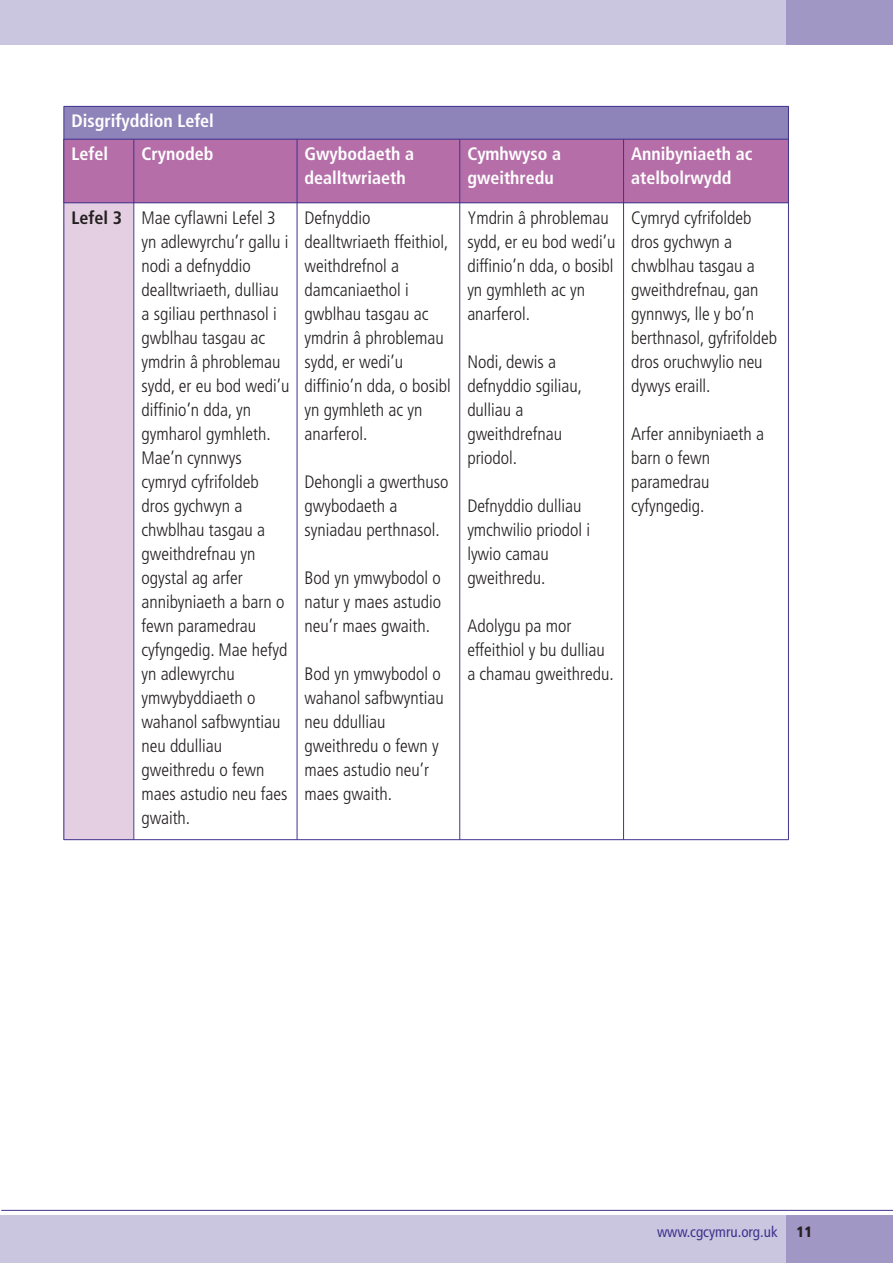
<style>
.page{position:relative;width:893px;height:1263px;background:#fff}
.page>*{position:absolute;margin:0;border:0;box-sizing:border-box;transform-origin:0 0}
.t1{font:300 condensed 18px/24px "Frutiger";color:#231f20}
.t2{font:700 condensed 18px/24px "Frutiger";color:#fff}
.t3{font:condensed 15px "Frutiger";color:#3e348d}
.t4{font:900 condensed 15px "Frutiger";color:#231f20}
.s1{font-weight:700}
</style>
<div class="page">
<div style="left:0;top:1215px;width:893px;height:48px;background:#cbc6e0"></div>
<div style="left:0;top:0;width:893px;height:44px;background:#cbc6e0"></div>
<div style="left:787px;top:1215px;width:106px;height:48px;background:#a197c5"></div>
<hr style="left:1px;top:1210px;width:892px;height:1px;background:#3e348d">
<div style="left:787px;top:0;width:106px;height:44px;background:#a197c5"></div>
<div style="left:64px;top:106px;width:724px;height:33px;background:#8e84b9"></div>
<div style="left:64px;top:139px;width:70px;height:64px;background:#b56ea8"></div>
<div style="left:134px;top:139px;width:163px;height:64px;background:#b56ea8"></div>
<div style="left:297px;top:139px;width:163px;height:64px;background:#b56ea8"></div>
<div style="left:460px;top:139px;width:164px;height:64px;background:#b56ea8"></div>
<div style="left:624px;top:139px;width:164px;height:64px;background:#b56ea8"></div>
<div style="left:64px;top:203px;width:70px;height:637px;background:#e4cfe2"></div>
<hr style="left:64px;top:106px;width:1px;height:734px;background:#3e348d">
<hr style="left:134px;top:139px;width:1px;height:701px;background:#3e348d">
<hr style="left:297px;top:139px;width:1px;height:701px;background:#3e348d">
<hr style="left:459px;top:139px;width:1px;height:701px;background:#3e348d">
<hr style="left:623px;top:139px;width:1px;height:701px;background:#3e348d">
<hr style="left:788px;top:106px;width:1px;height:734px;background:#3e348d">
<hr style="left:64px;top:106px;width:724px;height:1px;background:#3e348d">
<hr style="left:64px;top:139px;width:724px;height:1px;background:#3e348d">
<hr style="left:64px;top:203px;width:724px;height:1px;background:#3e348d">
<hr style="left:64px;top:839px;width:724px;height:1px;background:#3e348d">
<p class="t2" style="left:71px;top:106px;width:144px;line-height:32.8px">Disgrifyddion Lefel<br>Lefel</p>
<p class="t2" style="left:141px;top:143px;width:73px">Crynodeb</p>
<p class="t2" style="left:305px;top:143px;width:111px">Gwybodaeth a dealltwriaeth</p>
<p class="t2" style="left:467px;top:143px;width:95px">Cymhwyso a gweithredu</p>
<p class="t2" style="left:631px;top:143px;width:123px">Annibyniaeth ac atelbolrwydd</p>
<p class="t1" style="left:141px;top:207px;width:150px;text-indent:-70px"><span class="s1">Lefel 3</span> Mae cyflawni Lefel 3 yn adlewyrchu’r gallu i nodi a defnyddio dealltwriaeth, dulliau a sgiliau perthnasol i gwblhau tasgau ac ymdrin â phroblemau sydd, er eu bod wedi’u diffinio’n dda, yn gymharol gymhleth.<br>Mae’n cynnwys cymryd cyfrifoldeb dros gychwyn a chwblhau tasgau a gweithdrefnau yn ogystal ag arfer annibyniaeth a barn o fewn paramedrau cyfyngedig. Mae hefyd yn adlewyrchu ymwybyddiaeth o wahanol safbwyntiau neu ddulliau gweithredu o fewn maes astudio neu faes gwaith.</p>
<p class="t1" style="left:305px;top:207px;width:148px">Defnyddio dealltwriaeth ffeithiol, weithdrefnol a damcaniaethol i gwblhau tasgau ac ymdrin â phroblemau sydd, er wedi’u diffinio’n dda, o bosibl yn gymhleth ac yn anarferol.</p>
<p class="t1" style="left:631px;top:207px;width:148px">Cymryd cyfrifoldeb dros gychwyn a chwblhau tasgau a gweithdrefnau, gan gynnwys, lle y bo’n berthnasol, gyfrifoldeb dros oruchwylio neu dywys eraill.</p>
<p class="t1" style="left:631px;top:423px;width:135px">Arfer annibyniaeth a barn o fewn paramedrau cyfyngedig.</p>
<p class="t1" style="left:467px;top:207px;width:150px">Ymdrin â phroblemau sydd, er eu bod wedi’u diffinio’n dda, o bosibl yn gymhleth ac yn anarferol.</p>
<p class="t1" style="left:467px;top:351px;width:116px">Nodi, dewis a defnyddio sgiliau, dulliau a gweithdrefnau priodol.</p>
<p class="t1" style="left:467px;top:495px;width:124px">Defnyddio dulliau ymchwilio priodol i lywio camau gweithredu.</p>
<p class="t1" style="left:467px;top:615px;width:148px">Adolygu pa mor effeithiol y bu dulliau a chamau gweithredu.</p>
<p class="t1" style="left:305px;top:471px;width:145px">Dehongli a gwerthuso gwybodaeth a syniadau perthnasol.</p>
<p class="t1" style="left:305px;top:567px;width:138px;text-align:justify">Bod yn ymwybodol o natur y maes astudio neu’r maes gwaith.</p>
<p class="t1" style="left:305px;top:663px;width:141px">Bod yn ymwybodol o wahanol safbwyntiau neu ddulliau gweithredu o fewn y maes astudio neu’r maes gwaith.</p>
<p class="t3" style="left:657px;top:1225px;width:122px">www.cgcymru.org.uk</p>
<p class="t4" style="left:797px;top:1225px;width:17px">11</p>
</div>
